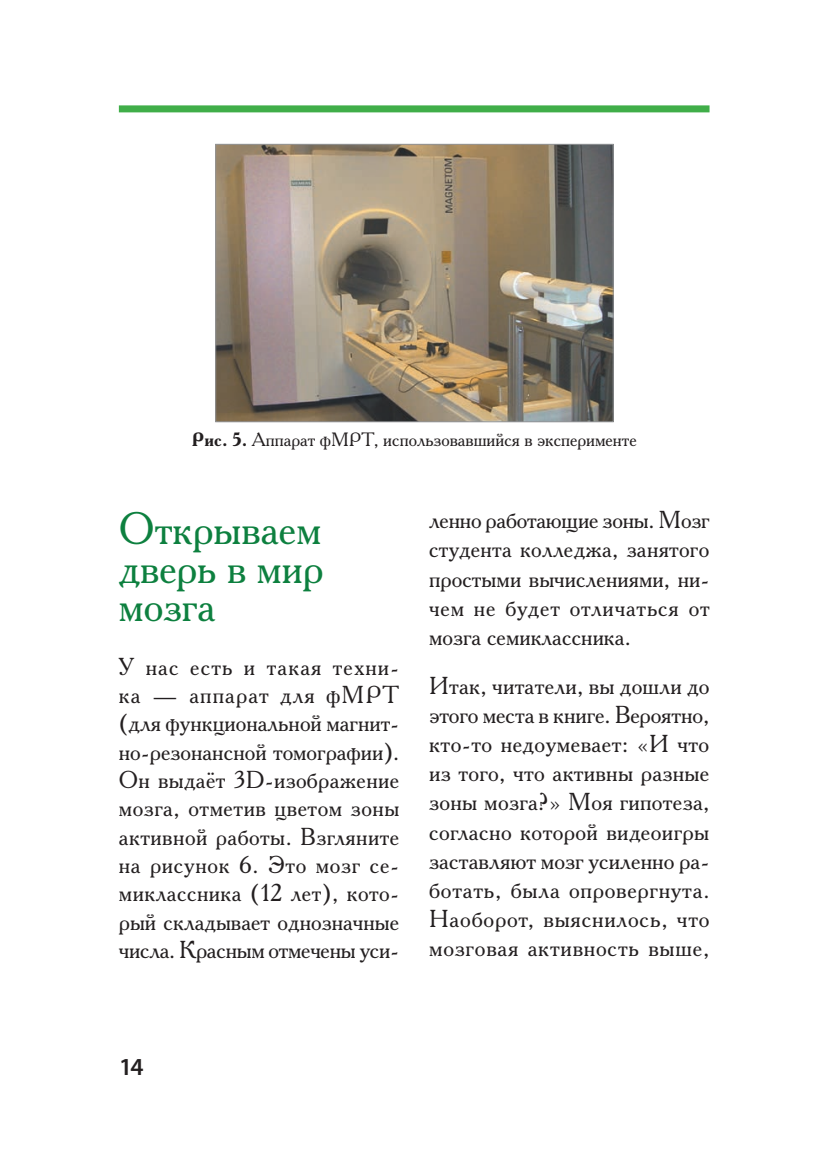
<style>
.page{position:relative;width:819px;height:1156px;background:#fff}
.page>*{position:absolute;margin:0;border:0;box-sizing:border-box;transform-origin:0 0}
.heading_3_green{font:45.5px/38.5px "Academy C";color:#0d803f;text-align:justify}
.t1{font:24.5px/28.3px "Academy C";color:#231f20;text-align:justify}
.t2{font:600 24.5px "Myriad Pro";color:#231f20}
.pic_nazv{font:19.25px "Academy C";color:#231f20}
.s1{font-weight:700}
</style>
<div class="page">
<div style="left:119px;top:105px;width:590px;height:7px;background:#40ae49"></div>
<img style="left:217px;top:146px;width:394px;height:274px">
<div style="left:215px;top:144px;width:398px;height:278px;border:1px solid #939598"></div>
<p class="pic_nazv" style="left:192px;top:428px;width:446px"><span class="s1">Рис. 5.</span> Аппарат фМРТ, использовавшийся в эксперименте</p>
<p class="heading_3_green" style="left:119px;top:509px;width:206px">Открываем дверь в мир мозга</p>
<p class="t1" style="left:119px;top:652px;width:282px">У нас есть и такая техни&shy;ка — аппарат для фМРТ (для функциональной магнит&shy;но-резонансной томографии).<br>Он выдаёт 3D-изображение мозга, отметив цветом зоны активной работы. Взгляните на рисунок 6. Это мозг се&shy;миклассника (12 лет), кото&shy;рый складывает однозначные числа. Красным отмечены уси-</p>
<p class="t1" style="left:429px;top:504px;width:282px;line-height:29.2px">ленно работающие зоны. Мозг студента колледжа, занятого простыми вычислениями, ни&shy;чем не будет отличаться от мозга семиклассника.</p>
<p class="t1" style="left:429px;top:671px;width:282px;line-height:29.1px">Итак, читатели, вы дошли до этого места в книге. Вероятно, кто-то недоумевает: «И что из того, что активны разные зоны мозга?» Моя гипотеза, согласно которой видеоигры заставляют мозг усиленно ра&shy;ботать, была опровергнута.<br>Наоборот, выяснилось, что мозговая активность выше,</p>
<p class="t2" style="left:119px;top:1051px;width:26px">14</p>
</div>
